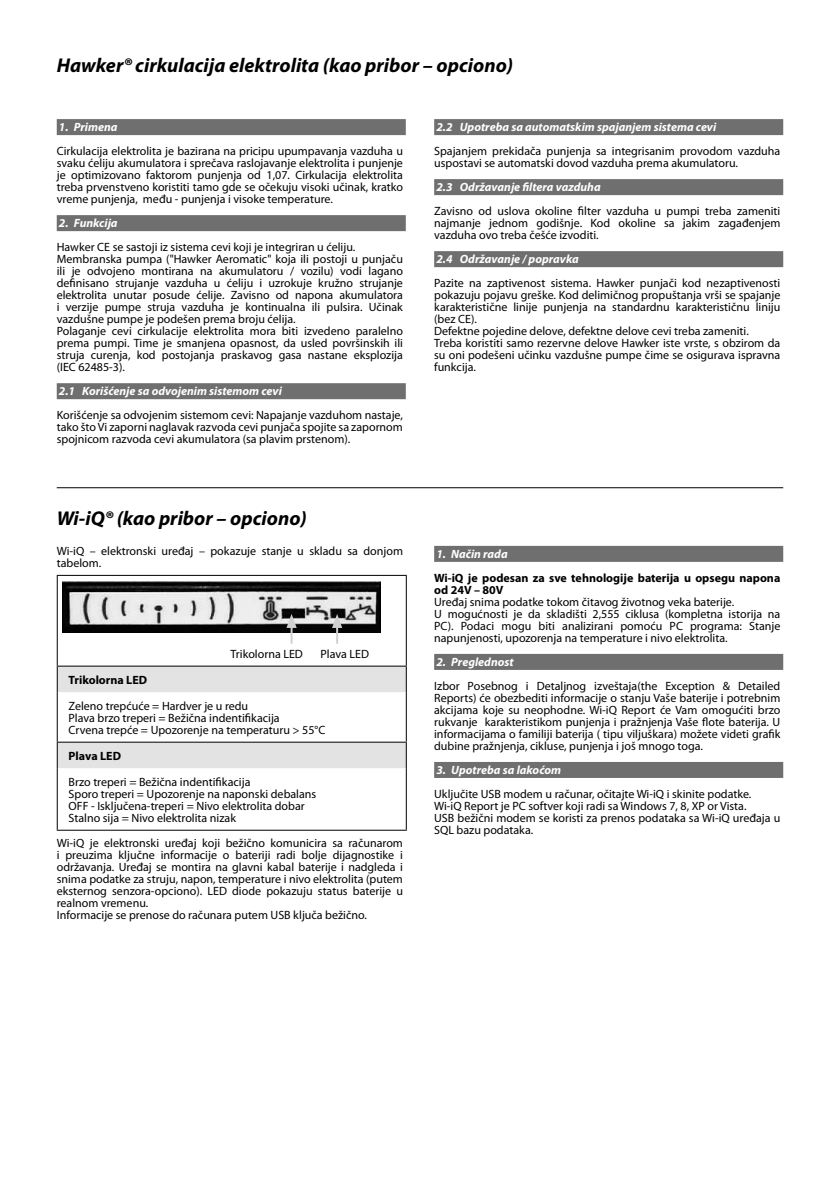
<style>
.page{position:relative;width:840px;height:1191px;background:#fff}
.page>*{position:absolute;margin:0;border:0;box-sizing:border-box;transform-origin:0 0}
.t1{font:italic 700 20px "Myriad Pro";color:#000}
.t2{font:12px/12px "Myriad Pro";color:#000}
.t3{font:italic 700 12px "Myriad Pro";color:#fff}
.t4{font:700 12px/12px "Myriad Pro";color:#000}
</style>
<div class="page">
<div style="left:57px;top:119px;width:348px;height:16px;background:#706f6f"></div>
<div style="left:57px;top:215px;width:348px;height:16px;background:#706f6f"></div>
<div style="left:57px;top:383px;width:348px;height:16px;background:#706f6f"></div>
<div style="left:434px;top:119px;width:348px;height:16px;background:#706f6f"></div>
<div style="left:434px;top:179px;width:348px;height:16px;background:#706f6f"></div>
<div style="left:434px;top:251px;width:348px;height:16px;background:#706f6f"></div>
<hr style="left:57px;top:487px;width:725px;height:1px;background:#000">
<hr style="left:57px;top:575px;width:349px;height:1px;background:#000">
<hr style="left:57px;top:576px;width:1px;height:89px;background:#000">
<hr style="left:405px;top:576px;width:1px;height:89px;background:#000">
<hr style="left:57px;top:768px;width:1px;height:61px;background:#000">
<hr style="left:405px;top:768px;width:1px;height:61px;background:#000">
<hr style="left:57px;top:829px;width:349px;height:1px;background:#000">
<hr style="left:57px;top:665px;width:349px;height:1px;background:#000">
<svg style="left:57px;top:666px;width:349px;height:102px"></svg>
<div style="left:434px;top:546px;width:348px;height:16px;background:#706f6f"></div>
<div style="left:434px;top:654px;width:348px;height:16px;background:#706f6f"></div>
<div style="left:434px;top:762px;width:348px;height:16px;background:#706f6f"></div>
<img style="left:62px;top:581px;width:318px;height:51px">
<svg style="left:286px;top:614px;width:10px;height:29px"></svg>
<svg style="left:332px;top:614px;width:10px;height:29px"></svg>
<h1 class="t1" style="left:57px;top:52px;width:457px">Hawker® cirkulacija elektrolita (kao pribor – opciono)</h1>
<p class="t3" style="left:59px;top:119px;width:60px">1. Primena</p>
<p class="t2" style="left:57px;top:145px;width:347px;text-align:justify">Cirkulacija elektrolita je bazirana na pricipu upumpavanja vazduha u svaku ćeliju akumulatora i sprečava raslojavanje elektrolita i punjenje je optimizovano faktorom punjenja od 1,07. Cirkulacija elektrolita treba prvenstveno koristiti tamo gde se očekuju visoki učinak, kratko vreme punjenja, među - punjenja i visoke temperature.</p>
<p class="t3" style="left:59px;top:215px;width:60px">2. Funkcija</p>
<p class="t2" style="left:57px;top:241px;width:347px">Hawker CE se sastoji iz sistema cevi koji je integriran u ćeliju.<br>Membranska pumpa ("Hawker Aeromatic" koja ili postoji u punjaču ili je odvojeno montirana na akumulatoru / vozilu) vodi lagano definisano strujanje vazduha u ćeliju i uzrokuje kružno strujanje elektrolita unutar posude ćelije. Zavisno od napona akumulatora i verzije pumpe struja vazduha je kontinualna ili pulsira. Učinak vazdušne pumpe je podešen prema broju ćelija.<br>Polaganje cevi cirkulacije elektrolita mora biti izvedeno paralelno prema pumpi. Time je smanjena opasnost, da usled površinskih ili struja curenja, kod postojanja praskavog gasa nastane eksplozija (IEC 62485-3).</p>
<p class="t3" style="left:59px;top:383px;width:224px">2.1 Korišćenje sa odvojenim sistemom cevi</p>
<p class="t2" style="left:57px;top:409px;width:347px;text-align:justify">Korišćenje sa odvojenim sistemom cevi: Napajanje vazduhom nastaje, tako što Vi zaporni naglavak razvoda cevi punjača spojite sa zapornom spojnicom razvoda cevi akumulatora (sa plavim prstenom).</p>
<h1 class="t1" style="left:57px;top:505px;width:251px">Wi-iQ® (kao pribor – opciono)</h1>
<p class="t2" style="left:57px;top:544px;width:347px">Wi-iQ – elektronski uređaj – pokazuje stanje u skladu sa donjom tabelom.</p>
<p class="t2" style="left:230px;top:648px;width:74px">Trikolorna LED</p>
<p class="t2" style="left:320px;top:648px;width:50px">Plava LED</p>
<p class="t4" style="left:69px;top:673px;width:80px">Trikolorna LED</p>
<p class="t2" style="left:69px;top:699px;width:258px">Zeleno trepćuće = Hardver je u redu<br>Plava brzo treperi = Bežična indentifikacija<br>Crvena trepće = Upozorenje na temperaturu &gt; 55°C</p>
<p class="t4" style="left:69px;top:749px;width:54px">Plava LED</p>
<p class="t2" style="left:69px;top:775px;width:249px">Brzo treperi = Bežična indentifikacija<br>Sporo treperi = Upozorenje na naponski debalans OFF - Isključena-treperi = Nivo elektrolita dobar Stalno sija = Nivo elektrolita nizak</p>
<p class="t2" style="left:57px;top:836px;width:347px">Wi-iQ je elektronski uređaj koji bežično komunicira sa računarom i preuzima ključne informacije o bateriji radi bolje dijagnostike i održavanja. Uređaj se montira na glavni kabal baterije i nadgleda i snima podatke za struju, napon, temperature i nivo elektrolita (putem eksternog senzora-opciono). LED diode pokazuju status baterije u realnom vremenu.<br>Informacije se prenose do računara putem USB ključa bežično.</p>
<p class="t3" style="left:436px;top:119px;width:281px">2.2 Upotreba sa automatskim spajanjem sistema cevi</p>
<p class="t2" style="left:434px;top:145px;width:347px">Spajanjem prekidača punjenja sa integrisanim provodom vazduha uspostavi se automatski dovod vazduha prema akumulatoru.</p>
<p class="t3" style="left:436px;top:179px;width:166px">2.3 Održavanje filtera vazduha</p>
<p class="t2" style="left:434px;top:205px;width:347px;text-align:justify">Zavisno od uslova okoline filter vazduha u pumpi treba zameniti najmanje jednom godišnje. Kod okoline sa jakim zagađenjem vazduha ovo treba češće izvoditi.</p>
<p class="t3" style="left:436px;top:251px;width:144px">2.4 Održavanje / popravka</p>
<p class="t2" style="left:434px;top:277px;width:347px">Pazite na zaptivenost sistema. Hawker punjači kod nezaptivenosti pokazuju pojavu greške. Kod delimičnog propuštanja vrši se spajanje karakteristične linije punjenja na standardnu karakterističnu liniju (bez CE).<br>Defektne pojedine delove, defektne delove cevi treba zameniti.<br>Treba koristiti samo rezervne delove Hawker iste vrste, s obzirom da su oni podešeni učinku vazdušne pumpe čime se osigurava ispravna funkcija.</p>
<p class="t3" style="left:436px;top:546px;width:73px">1. Način rada</p>
<p class="t4" style="left:434px;top:571px;width:347px">Wi-iQ je podesan za sve tehnologije baterija u opsegu napona od 24V – 80V</p>
<p class="t2" style="left:434px;top:595px;width:347px">Uređaj snima podatke tokom čitavog životnog veka baterije.<br>U mogućnosti je da skladišti 2,555 ciklusa (kompletna istorija na PC). Podaci mogu biti analizirani pomoću PC programa: Stanje napunjenosti, upozorenja na temperature i nivo elektrolita.</p>
<p class="t3" style="left:436px;top:654px;width:79px">2. Preglednost</p>
<p class="t2" style="left:434px;top:679px;width:347px;text-align:justify">Izbor Posebnog i Detaljnog izveštaja(the Exception &amp; Detailed Reports) će obezbediti informacije o stanju Vaše baterije i potrebnim akcijama koje su neophodne. Wi-iQ Report će Vam omogućiti brzo rukvanje karakteristikom punjenja i pražnjenja Vaše flote baterija. U informacijama o familiji baterija ( tipu viljuškara) možete videti grafik dubine pražnjenja, cikluse, punjenja i još mnogo toga.</p>
<p class="t3" style="left:436px;top:762px;width:126px">3. Upotreba sa lakoćom</p>
<p class="t2" style="left:434px;top:787px;width:347px">Uključite USB modem u računar, očitajte Wi-iQ i skinite podatke.<br>Wi-iQ Report je PC softver koji radi sa Windows 7, 8, XP or Vista.<br>USB bežični modem se koristi za prenos podataka sa Wi-iQ uređaja u SQL bazu podataka.</p>
</div>
